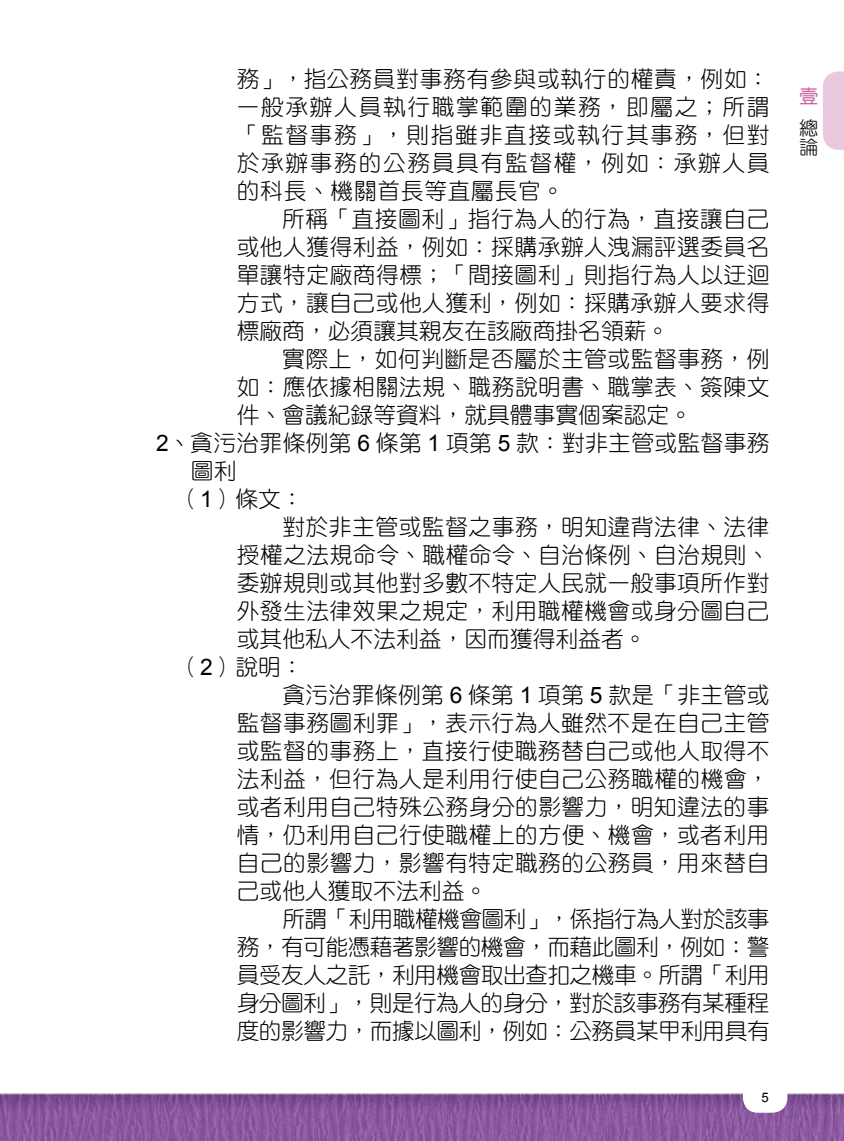
<style>
.page{position:relative;width:844px;height:1141px;background:#fff}
.page>*{position:absolute;margin:0;border:0;box-sizing:border-box;transform-origin:0 0}
.t1{font:22.75px/28px "DF Yuan Std W3";letter-spacing:.02em;color:#000;text-align:justify}
.t2{font:22.75px "DF Yuan Std W3";letter-spacing:-.025em;color:#000}
.t3{font:22.75px "DF Yuan Std W3";color:#000}
.t4{font:22.75px "DF Yuan Std W3";letter-spacing:-.03em;color:#000}
.t5{font:19.25px/19.2px "DF Yuan Std W3";color:#000}
.t6{font:19.25px "DF Yuan Std W5";color:#ca67a4}
.t7{font:13.12px "Arial";color:#000}
.s1{font-family:"Arial"}
</style>
<div class="page">
<svg style="left:823px;top:71px;width:20px;height:79px;background:#eacae0"></svg>
<div style="left:0;top:1092px;width:843px;height:49px;background:#492673;opacity:.25"></div>
<div style="left:742px;top:1076px;width:45px;height:37px;background:#fff;border-radius:15px"></div>
<p class="t1" style="left:237px;top:64px;width:534px">務」，指公務員對事務有參與或執行的權責，例如：一般承辦人員執行職掌範圍的業務，即屬之；所謂「監督事務」，則指雖非直接或執行其事務，但對於承辦事務的公務員具有監督權，例如：承辦人員的科長、機關首長等直屬長官。</p>
<p class="t1" style="left:237px;top:204px;width:534px;text-indent:46px">所稱「直接圖利」指行為人的行為，直接讓自己或他人獲得利益，例如：採購承辦人洩漏評選委員名單讓特定廠商得標；「間接圖利」則指行為人以迂迴方式，讓自己或他人獲利，例如：採購承辦人要求得標廠商，必須讓其親友在該廠商掛名領薪。</p>
<p class="t1" style="left:282px;top:344px;width:488px">實際上，如何判斷是否屬於主管或監督事務，例</p>
<p class="t1" style="left:237px;top:372px;width:534px">如：應依據相關法規、職務說明書、職掌表、簽陳文</p>
<p class="t3" style="left:237px;top:402px;width:456px">件、會議紀錄等資料，就具體事實個案認定。</p>
<p class="t1" style="left:156px;top:428px;width:614px"><span class="s1">2</span>、貪污治罪條例第 <span class="s1">6</span> 條第 <span class="s1">1</span> 項第 <span class="s1">5</span> 款：對非主管或監督事務</p>
<p class="t1" style="left:191px;top:456px;width:47px">圖利</p>
<p class="t1" style="left:177px;top:484px;width:128px">（<span class="s1">1</span>）條文：</p>
<p class="t1" style="left:282px;top:512px;width:488px">對於非主管或監督之事務，明知違背法律、法律</p>
<p class="t1" style="left:237px;top:540px;width:534px">授權之法規命令、職權命令、自治條例、自治規則、</p>
<p class="t1" style="left:237px;top:568px;width:534px">委辦規則或其他對多數不特定人民就一般事項所作對</p>
<p class="t1" style="left:237px;top:596px;width:534px">外發生法律效果之規定，利用職權機會或身分圖自己</p>
<p class="t3" style="left:237px;top:626px;width:411px">或其他私人不法利益，因而獲得利益者。</p>
<p class="t1" style="left:177px;top:652px;width:128px">（<span class="s1">2</span>）說明：</p>
<p class="t1" style="left:282px;top:680px;width:488px">貪污治罪條例第 <span class="s1">6</span> 條第 <span class="s1">1</span> 項第 <span class="s1">5</span> 款是「非主管或</p>
<p class="t1" style="left:237px;top:708px;width:534px">監督事務圖利罪」，表示行為人雖然不是在自己主管</p>
<p class="t1" style="left:237px;top:736px;width:534px">或監督的事務上，直接行使職務替自己或他人取得不</p>
<p class="t1" style="left:237px;top:764px;width:534px">法利益，但行為人是利用行使自己公務職權的機會，</p>
<p class="t1" style="left:237px;top:792px;width:534px">或者利用自己特殊公務身分的影響力，明知違法的事</p>
<p class="t1" style="left:237px;top:820px;width:534px">情，仍利用自己行使職權上的方便、機會，或者利用</p>
<p class="t1" style="left:237px;top:848px;width:534px">自己的影響力，影響有特定職務的公務員，用來替自</p>
<p class="t3" style="left:237px;top:878px;width:252px">己或他人獲取不法利益。</p>
<p class="t4" style="left:282px;top:906px;width:489px">所謂「利用職權機會圖利」，係指行為人對於該事</p>
<p class="t2" style="left:237px;top:934px;width:534px">務，有可能憑藉著影響的機會，而藉此圖利，例如：警</p>
<p class="t2" style="left:237px;top:962px;width:534px">員受友人之託，利用機會取出查扣之機車。所謂「利用</p>
<p class="t2" style="left:237px;top:990px;width:534px">身分圖利」，則是行為人的身分，對於該事務有某種程</p>
<p class="t2" style="left:237px;top:1018px;width:534px">度的影響力，而據以圖利，例如：公務員某甲利用具有</p>
<p class="t7" style="left:761px;top:1089px;width:9px">5</p>
<p class="t6" style="left:799px;top:85px;width:20px">壹</p>
<p class="t5" style="left:799px;top:118px;width:20px">總論</p>
</div>
